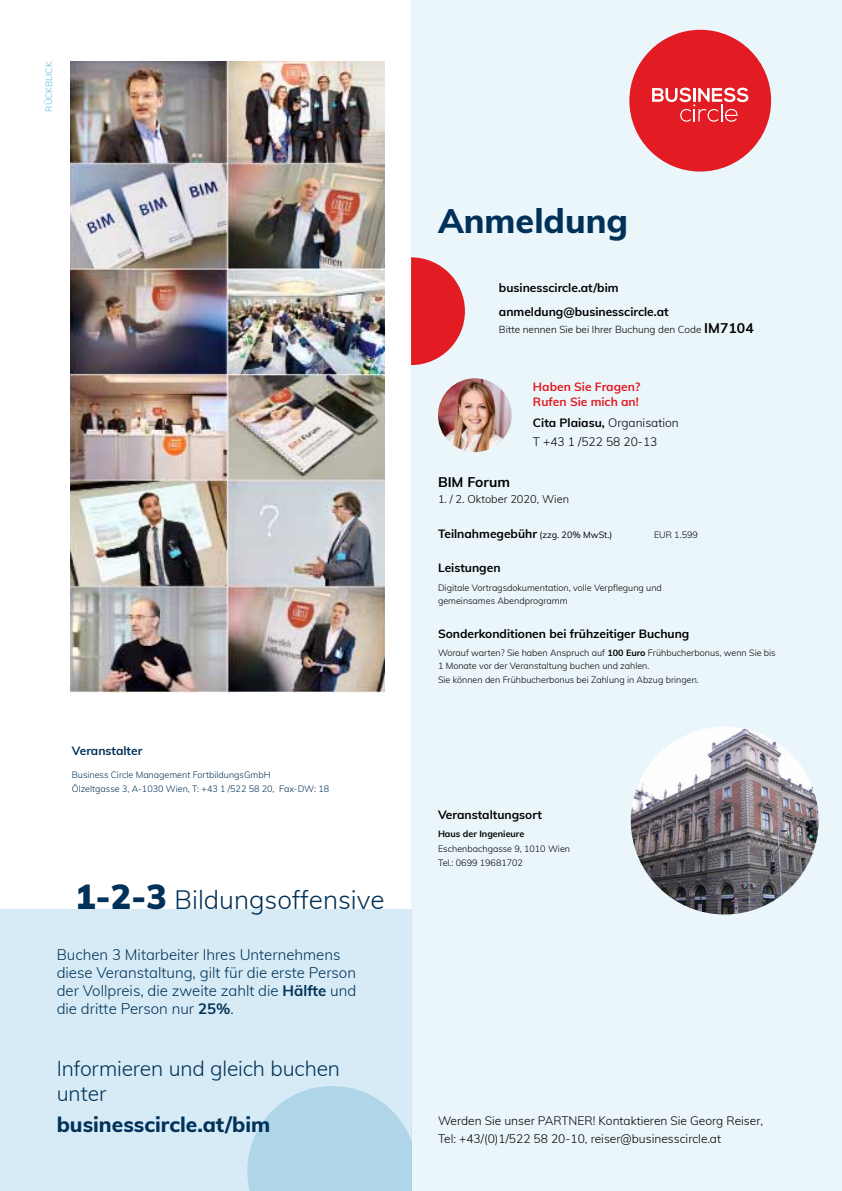
<style>
.page{position:relative;width:842px;height:1191px;background:#fff}
.page>*{position:absolute;margin:0;border:0;box-sizing:border-box;transform-origin:0 0}
.t1{font:800 34px "Muli";color:#003158}
.t2{font:300 26px "Muli";color:#003158}
.t3{font:300 21px/25.2px "Muli";letter-spacing:-.01em;color:#003158}
.t4{font:800 21px "Muli";color:#003158}
.t5{font:300 15px/18px "Muli";color:#003158}
.t6{font:700 14px "Muli";color:#000}
.t7{font:700 12px/24.1px "Muli";color:#000}
.t8{font:300 12px/18.6px "Muli";color:#000}
.t9{font:700 12px/14.4px "Muli";color:#e31b23}
.t10{font:700 12px "Muli";color:#003158}
.t11{font:300 11px "Muli";color:#000}
.t12{font:300 10px "Muli";color:#000}
.t13{font:300 9px/13px "Muli";color:#000}
.t14{font:300 9px/14px "Muli";color:#003158}
.t15{font:700 9px "Muli";color:#000}
.t16{font:9px "Muli";color:#7bc8e0}
.s1{font-weight:900;font-size:34px}
.s2{font-weight:700}
.s3{font-weight:700;font-size:14px}
.s4{font-weight:400;font-size:9px}
</style>
<div class="page">
<div style="left:411px;top:0;width:431px;height:1191px;background:#ebf6fa"></div>
<img style="left:631px;top:726px;width:188px;height:188px;border-radius:94px">
<div style="left:629px;top:30px;width:142px;height:141px;background:#e31b23;border-radius:50%"></div>
<svg style="left:652px;top:88px;width:96px;height:34px"></svg>
<img style="left:438px;top:378px;width:74px;height:74px;border-radius:37px">
<svg style="left:411px;top:257px;width:54px;height:108px"></svg>
<img style="left:70px;top:62px;width:314px;height:630px">
<div style="left:0;top:909px;width:411px;height:282px;background:#d6ebf5"></div>
<svg style="left:247px;top:1086px;width:164px;height:105px"></svg>
<p class="t16" style="left:42px;top:112px;width:51px;rotate:-90deg">RÜCKBLICK</p>
<h3 class="t10" style="left:72px;top:742px;width:72px">Veranstalter</h3>
<p class="t14" style="left:72px;top:767px;width:259px">Business Circle Management FortbildungsGmbH<br>Ölzeltgasse 3, A-1030 Wien, T: +43 1 /522 58 20, Fax-DW: 18</p>
<h2 class="t2" style="left:75px;top:880px;width:311px"><span class="s1">1-2-3</span> Bildungsoffensive</h2>
<h3 class="t5" style="left:57px;top:945px;width:301px">Buchen 3 Mitarbeiter Ihres Unternehmens diese Veranstaltung, gilt für die erste Person der Vollpreis, die zweite zahlt die <span class="s2">Hälfte</span> und die dritte Person nur <span class="s2">25%</span>.</h3>
<h3 class="t3" style="left:57px;top:1054px;width:285px">Informieren und gleich buchen unter</h3>
<h3 class="t4" style="left:57px;top:1109px;width:215px">businesscircle.at/bim</h3>
<h1 class="t1" style="left:438px;top:196px;width:192px">Anmeldung</h1>
<h3 class="t7" style="left:499px;top:275px;width:171px">businesscircle.at/bim anmeldung@businesscircle.at</h3>
<p class="t12" style="left:499px;top:322px;width:256px">Bitte nennen Sie bei Ihrer Buchung den Code <span class="s3">IM7104</span></p>
<h3 class="t9" style="left:533px;top:379px;width:109px">Haben Sie Fragen?<br>Rufen Sie mich an!</h3>
<h3 class="t8" style="left:533px;top:413px;width:147px"><span class="s2">Cita Plaiasu,</span> Organisation<br>T +43 1 /522 58 20-13</h3>
<h3 class="t6" style="left:438px;top:471px;width:73px">BIM Forum</h3>
<p class="t11" style="left:438px;top:491px;width:132px">1. / 2. Oktober 2020, Wien</p>
<h3 class="t7" style="left:438px;top:521px;width:176px">Teilnahmegebühr <span class="s4">(zzg. 20% MwSt.)</span></h3>
<p class="t13" style="left:654px;top:528px;width:45px">EUR 1.599</p>
<h3 class="t7" style="left:438px;top:555px;width:64px">Leistungen</h3>
<p class="t13" style="left:438px;top:580px;width:225px">Digitale Vortragsdokumentation, volle Verpflegung und gemeinsames Abendprogramm</p>
<h3 class="t7" style="left:438px;top:620px;width:253px">Sonderkonditionen bei frühzeitiger Buchung</h3>
<p class="t13" style="left:438px;top:646px;width:339px">Worauf warten? Sie haben Anspruch auf <span class="s2">100 Euro</span> Frühbucherbonus, wenn Sie bis<br>1 Monate vor der Veranstaltung buchen und zahlen.</p>
<p class="t13" style="left:438px;top:673px;width:262px">Sie können den Frühbucherbonus bei Zahlung in Abzug bringen.</p>
<h3 class="t7" style="left:438px;top:802px;width:106px">Veranstaltungsort</h3>
<p class="t15" style="left:438px;top:827px;width:88px">Haus der Ingenieure</p>
<p class="t13" style="left:438px;top:840px;width:134px;line-height:14.8px">Eschenbachgasse 9, 1010 Wien<br>Tel.: 0699 19681702</p>
<h3 class="t8" style="left:438px;top:1110px;width:326px;line-height:18px;text-indent:147px">r! Kontaktieren Sie Georg Reiser,<br>Tel: +43/(0)1/522 58 20-10, reiser@businesscircle.at</h3>
<h3 class="t8" style="left:438px;top:1110px;width:132px">Werden Sie unser Partne</h3>
</div>
